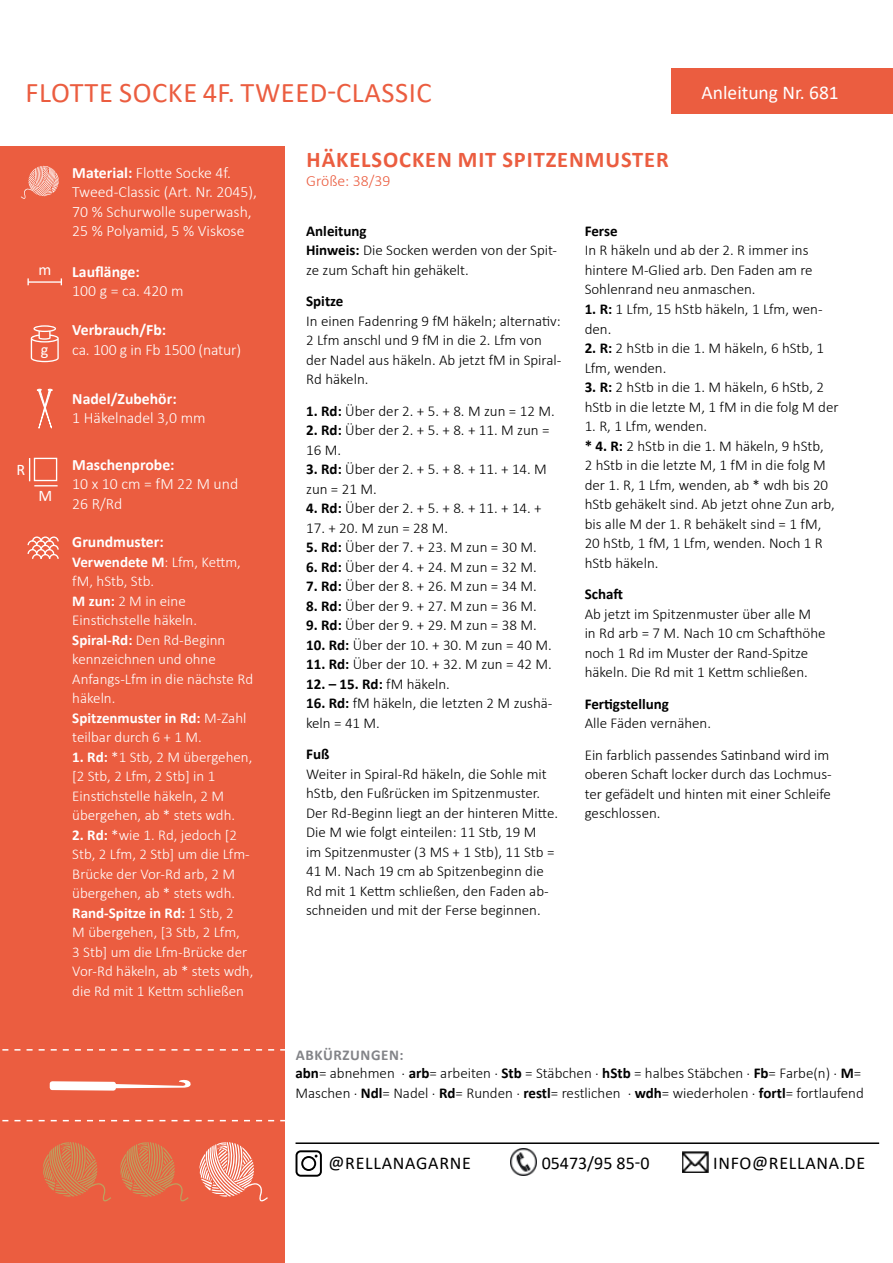
<style>
.page{position:relative;width:893px;height:1263px;background:#fff}
.page>*{position:absolute;margin:0;border:0;box-sizing:border-box;transform-origin:0 0}
.t1{font:28.5px "Calibri";letter-spacing:.02em;color:#eb5d40}
.t2{font:700 22.5px "Calibri";letter-spacing:.04em;color:#eb5d40}
.t3{font:19.5px "Calibri";color:#fff}
.t4{font:18px "Calibri";letter-spacing:.04em;color:#000}
.t5{font:18px "Calibri";color:#000}
.t6{font:16.2px "Calibri";color:#fff}
.t7{font:300 15.75px/19.5px "Calibri";color:#fff}
.t8{font:700 15.75px "Calibri";color:#fff}
.t9{font:300 15.75px "Calibri";color:#eb5d40}
.t10{font:300 15px/19.5px "Calibri";color:#000}
.t11{font:300 15px/19.5px "Calibri";color:#fff}
.t12{font:700 15px "Calibri";color:#000}
.s1{font-weight:700}
.s2{font-weight:300}
.s3{font-weight:700;color:#838488}
</style>
<div class="page">
<div style="left:0;top:147px;width:285px;height:1116px;background:#eb5d40"></div>
<svg style="left:199px;top:1142px;width:69px;height:59px"></svg>
<svg style="left:43px;top:1142px;width:68px;height:59px"></svg>
<svg style="left:120px;top:1142px;width:69px;height:59px"></svg>
<svg style="left:2px;top:1049px;width:283px;height:1px"></svg>
<svg style="left:2px;top:1120px;width:283px;height:1px"></svg>
<svg style="left:29px;top:458px;width:29px;height:28px"></svg>
<svg style="left:36px;top:389px;width:17px;height:40px"></svg>
<svg style="left:31px;top:325px;width:28px;height:37px"></svg>
<hr style="left:28px;top:281px;width:34px;height:2px;background:#fff">
<svg style="left:27px;top:278px;width:2px;height:7px"></svg>
<svg style="left:21px;top:166px;width:38px;height:33px"></svg>
<div style="left:671px;top:69px;width:222px;height:45px;background:#eb5d40"></div>
<svg style="left:27px;top:536px;width:32px;height:23px"></svg>
<svg style="left:50px;top:1079px;width:141px;height:11px"></svg>
<hr style="left:296px;top:1142px;width:583px;height:2px;background:#000">
<img style="left:682px;top:1151px;width:26px;height:22px">
<img style="left:510px;top:1148px;width:27px;height:28px">
<div style="left:296px;top:1150px;width:26px;height:27px;border:2px solid #000;border-radius:4px"></div>
<div style="left:301px;top:1156px;width:15px;height:15px;border:2px solid #000;border-radius:50%"></div>
<h1 class="t1" style="left:26px;top:72px;width:407px">FLOTTE SOCKE 4F. TWEED-CLASSIC</h1>
<h3 class="t3" style="left:702px;top:79px;width:139px">Anleitung Nr. 681</h3>
<p class="t6" style="left:17px;top:458px;width:10px">R</p>
<p class="t7" style="left:72px;top:163px;width:186px"><span class="s1">Material:</span> Flotte Socke 4f.<br>Tweed-Classic (Art. Nr. 2045),<br>70 % Schurwolle superwash,<br>25 % Polyamid, 5 % Viskose</p>
<p class="t6" style="left:38px;top:258px;width:14px">m</p>
<p class="t8" style="left:72px;top:261px;width:69px">Lauflänge:</p>
<p class="t7" style="left:72px;top:281px;width:113px">100 g = ca. 420 m</p>
<p class="t6" style="left:41px;top:338px;width:9px">g</p>
<p class="t6" style="left:39px;top:484px;width:15px">M</p>
<p class="t8" style="left:72px;top:319px;width:95px">Verbrauch/Fb:</p>
<p class="t7" style="left:72px;top:339px;width:170px">ca. 100 g in Fb 1500 (natur)</p>
<p class="t8" style="left:72px;top:387px;width:106px">Nadel/Zubehör:</p>
<p class="t7" style="left:72px;top:408px;width:135px">1 Häkelnadel 3,0 mm</p>
<p class="t8" style="left:72px;top:453px;width:104px">Maschenprobe:</p>
<p class="t7" style="left:72px;top:474px;width:167px">10 x 10 cm = fM 22 M und<br>26 R/Rd</p>
<p class="t8" style="left:72px;top:531px;width:93px">Grundmuster:</p>
<p class="t11" style="left:72px;top:552px;width:182px"><span class="s1">Verwendete M</span>: Lfm, Kettm, fM, hStb, Stb.<br><span class="s1">M zun:</span> 2 M in eine<br>Einstichstelle häkeln.<br><span class="s1">Spiral-Rd:</span> Den Rd-Beginn kennzeichnen und ohne<br>Anfangs-Lfm in die nächste Rd häkeln.<br><span class="s1">Spitzenmuster in Rd:</span> M-Zahl teilbar durch 6 + 1 M.</p>
<p class="t11" style="left:72px;top:747px;width:182px"><span class="s1">1. Rd:</span> *1 Stb, 2 M übergehen, [2 Stb, 2 Lfm, 2 Stb] in 1<br>Einstichstelle häkeln, 2 M übergehen, ab * stets wdh.</p>
<p class="t11" style="left:72px;top:825px;width:183px"><span class="s1">2. Rd:</span> *wie 1. Rd, jedoch [2<br>Stb, 2 Lfm, 2 Stb] um die Lfm-<br>Brücke der Vor-Rd arb, 2 M übergehen, ab * stets wdh.<br><span class="s1">Rand-Spitze in Rd:</span> 1 Stb, 2<br>M übergehen, [3 Stb, 2 Lfm,<br>3 Stb] um die Lfm-Brücke der<br>Vor-Rd häkeln, ab * stets wdh, die Rd mit 1 Kettm schließen</p>
<h2 class="t2" style="left:307px;top:143px;width:364px">HÄKELSOCKEN MIT SPITZENMUSTER</h2>
<p class="t9" style="left:306px;top:171px;width:86px">Größe: 38/39</p>
<p class="t10" style="left:306px;top:221px;width:253px"><span class="s1">Anleitung<br>Hinweis:</span> Die Socken werden von der Spit&shy;ze zum Schaft hin gehäkelt.</p>
<p class="t12" style="left:306px;top:291px;width:39px">Spitze</p>
<p class="t10" style="left:306px;top:311px;width:257px">In einen Fadenring 9 fM häkeln; alternativ:<br>2 Lfm anschl und 9 fM in die 2. Lfm von der Nadel aus häkeln. Ab jetzt fM in Spiral-<br>Rd häkeln.</p>
<p class="t10" style="left:306px;top:401px;width:250px"><span class="s1">1. Rd:</span> Über der 2. + 5. + 8. M zun = 12 M.</p>
<p class="t10" style="left:306px;top:420px;width:245px"><span class="s1">2. Rd:</span> Über der 2. + 5. + 8. + 11. M zun =<br>16 M.</p>
<p class="t10" style="left:306px;top:459px;width:242px"><span class="s1">3. Rd:</span> Über der 2. + 5. + 8. + 11. + 14. M zun = 21 M.</p>
<p class="t10" style="left:306px;top:498px;width:237px"><span class="s1">4. Rd:</span> Über der 2. + 5. + 8. + 11. + 14. +</p>
<p class="t10" style="left:306px;top:518px;width:144px">17. + 20. M zun = 28 M.</p>
<p class="t10" style="left:306px;top:537px;width:232px"><span class="s1">5. Rd:</span> Über der 7. + 23. M zun = 30 M.</p>
<p class="t10" style="left:306px;top:557px;width:232px"><span class="s1">6. Rd:</span> Über der 4. + 24. M zun = 32 M.</p>
<p class="t10" style="left:306px;top:576px;width:232px"><span class="s1">7. Rd:</span> Über der 8. + 26. M zun = 34 M.</p>
<p class="t10" style="left:306px;top:596px;width:232px"><span class="s1">8. Rd:</span> Über der 9. + 27. M zun = 36 M.</p>
<p class="t10" style="left:306px;top:615px;width:232px"><span class="s1">9. Rd:</span> Über der 9. + 29. M zun = 38 M.</p>
<p class="t10" style="left:306px;top:635px;width:247px"><span class="s1">10. Rd:</span> Über der 10. + 30. M zun = 40 M.</p>
<p class="t10" style="left:306px;top:654px;width:247px"><span class="s1">11. Rd:</span> Über der 10. + 32. M zun = 42 M.</p>
<p class="t12" style="left:306px;top:673px;width:145px">12. – 15. Rd: <span class="s2">fM häkeln.</span></p>
<p class="t10" style="left:306px;top:693px;width:248px"><span class="s1">16. Rd:</span> fM häkeln, die letzten 2 M zushä&shy;keln = 41 M.</p>
<p class="t12" style="left:306px;top:744px;width:25px">Fuß</p>
<p class="t10" style="left:306px;top:764px;width:254px">Weiter in Spiral-Rd häkeln, die Sohle mit hStb, den Fußrücken im Spitzenmuster.<br>Der Rd-Beginn liegt an der hinteren Mitte.<br>Die M wie folgt einteilen: 11 Stb, 19 M<br>im Spitzenmuster (3 MS + 1 Stb), 11 Stb = 41 M. Nach 19 cm ab Spitzenbeginn die Rd mit 1 Kettm schließen, den Faden ab&shy;schneiden und mit der Ferse beginnen.</p>
<p class="t12" style="left:585px;top:220px;width:34px">Ferse</p>
<p class="t10" style="left:585px;top:241px;width:230px">In R häkeln und ab der 2. R immer ins hintere M-Glied arb. Den Faden am re<br>Sohlenrand neu anmaschen.</p>
<p class="t10" style="left:585px;top:299px;width:240px"><span class="s1">1. R:</span> 1 Lfm, 15 hStb häkeln, 1 Lfm, wen&shy;den.</p>
<p class="t10" style="left:585px;top:338px;width:241px"><span class="s1">2. R:</span> 2 hStb in die 1. M häkeln, 6 hStb, 1<br>Lfm, wenden.</p>
<p class="t10" style="left:585px;top:377px;width:255px"><span class="s1">3. R:</span> 2 hStb in die 1. M häkeln, 6 hStb, 2 hStb in die letzte M, 1 fM in die folg M der</p>
<p class="t10" style="left:585px;top:416px;width:252px">1. R, 1 Lfm, wenden.<br><span class="s1">* 4. R:</span> 2 hStb in die 1. M häkeln, 9 hStb,<br>2 hStb in die letzte M, 1 fM in die folg M der 1. R, 1 Lfm, wenden, ab * wdh bis 20 hStb gehäkelt sind. Ab jetzt ohne Zun arb, bis alle M der 1. R behäkelt sind = 1 fM,<br>20 hStb, 1 fM, 1 Lfm, wenden. Noch 1 R hStb häkeln.</p>
<p class="t12" style="left:585px;top:583px;width:40px">Schaft</p>
<p class="t10" style="left:585px;top:604px;width:242px">Ab jetzt im Spitzenmuster über alle M in Rd arb = 7 M. Nach 10 cm Schafthöhe noch 1 Rd im Muster der Rand-Spitze häkeln. Die Rd mit 1 Kettm schließen.</p>
<p class="t12" style="left:585px;top:693px;width:86px">Fertigstellung</p>
<p class="t10" style="left:585px;top:707px;width:246px;line-height:31.5px">Alle Fäden vernähen.<br>Ein farblich passendes Satinband wird im</p>
<p class="t10" style="left:585px;top:764px;width:249px;text-align:justify">oberen Schaft locker durch das Lochmus&shy;ter gefädelt und hinten mit einer Schleife geschlossen.</p>
<p class="t10" style="left:296px;top:1046px;width:567px;line-height:18px"><span class="s3">ABKÜRZUNGEN:<br></span><span class="s1">abn</span>= abnehmen . <span class="s1">arb</span>= arbeiten . <span class="s1">Stb</span> = Stäbchen . <span class="s1">hStb</span> = halbes Stäbchen . <span class="s1">Fb</span>= Farbe(n) . <span class="s1">M</span>=</p>
<p class="t10" style="left:296px;top:1083px;width:570px">Maschen . <span class="s1">Ndl</span>= Nadel . <span class="s1">Rd</span>= Runden . <span class="s1">restl</span>= restlichen . <span class="s1">wdh</span>= wiederholen . <span class="s1">fortl</span>= fortlaufend</p>
<p class="t4" style="left:328px;top:1151px;width:144px">@RELLANAGARNE</p>
<p class="t5" style="left:542px;top:1151px;width:109px">05473/95 85-0</p>
<p class="t4" style="left:713px;top:1151px;width:154px">INFO@RELLANA.DE</p>
</div>
